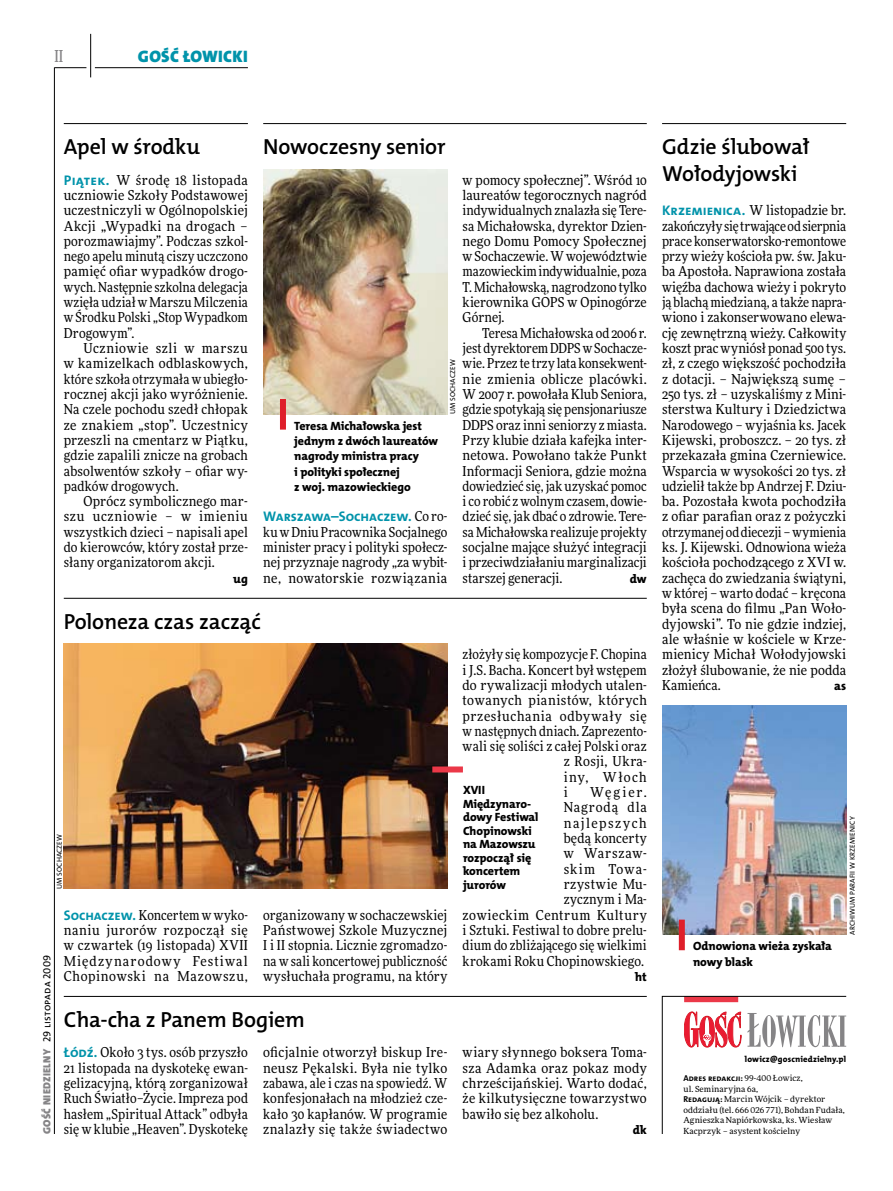
<style>
.page{position:relative;width:893px;height:1191px;background:#fff}
.page>*{position:absolute;margin:0;border:0;box-sizing:border-box;transform-origin:0 0}
.t1{font:21.9px/26.7px "The Mix HP6 Se Bld";letter-spacing:-.01em;color:#000}
.t2{font:16.65px "The Mix HP9 Blk";letter-spacing:.02em;color:#0093aa}
.t3{font:500 16.5px "Freeday Narrow";color:#858486;scale:.9 1}
.t4{font:13.95px "The Mix HP7 Bld";letter-spacing:-.005em;color:#0093aa}
.t5{font:13.65px/15.3px "Freeday Narrow News";letter-spacing:.015em;color:#000;text-align:justify}
.t6{font:13.65px "Freeday Narrow News";letter-spacing:.035em;color:#000}
.t7{font:13.65px "Freeday Narrow News";letter-spacing:.05em;color:#000}
.t8{font:13.65px "Freeday Narrow News";letter-spacing:.095em;color:#000}
.t9{font:12.3px "The Mix HP8 Ex Bld";letter-spacing:.005em;color:#000}
.t10{font:12px/13.5px "The Mix HP8 Ex Bld";letter-spacing:-.005em;color:#000}
.t11{font:10.5px "The Mix HP5 Plain";letter-spacing:.015em;color:#000}
.t12{font:8.55px "The Mix HP7 Bld";letter-spacing:.005em;color:#000}
.t13{font:8.55px "The Mix HP8 Ex Bld";letter-spacing:.03em;color:#000}
.t14{font:8.4px/10.5px "Freeday News";letter-spacing:.015em;color:#000}
.t15{font:7.2px "The Mix HP5 Plain";letter-spacing:.015em;color:#000}
.s1{font-family:"The Mix HP7 Bld";font-size:13.95px;color:#0093aa}
.s2{font-family:"Freeday Narrow News";font-size:13.65px;color:#000}
.s3{font-family:"The Mix HP9 Blk";color:#858486}
.s4{font-family:"Freeday News";font-size:8.4px}
.s5{font-family:"The Mix HP7 Bld";font-size:8.55px}
</style>
<div class="page">
<hr style="left:54px;top:67px;width:1px;height:1067px;background:#000">
<hr style="left:90px;top:34px;width:1px;height:43px;background:#000">
<hr style="left:54px;top:67px;width:32px;height:1px;background:#000">
<hr style="left:95px;top:67px;width:153px;height:1px;background:#000">
<svg style="left:662px;top:996px;width:185px;height:138px"></svg>
<hr style="left:662px;top:123px;width:184px;height:1px;background:#000">
<img style="left:662px;top:705px;width:184px;height:230px">
<div style="left:679px;top:919px;width:6px;height:31px;background:#df1f2a"></div>
<hr style="left:64px;top:996px;width:583px;height:1px;background:#000">
<hr style="left:64px;top:598px;width:583px;height:1px;background:#000">
<hr style="left:263px;top:123px;width:384px;height:1px;background:#000">
<img style="left:263px;top:169px;width:184px;height:245px">
<div style="left:280px;top:399px;width:6px;height:30px;background:#df1f2a"></div>
<img style="left:64px;top:644px;width:383px;height:245px">
<div style="left:432px;top:766px;width:31px;height:6px;background:#eb3848"></div>
<hr style="left:64px;top:123px;width:184px;height:1px;background:#000">
<p class="t3" style="left:54px;top:46px;width:11px">II</p>
<p class="t2" style="left:138px;top:46px;width:111px">GOŚĆ ŁOWICKI</p>
<h1 class="t1" style="left:64px;top:133px;width:138px">Apel w środku</h1>
<p class="t5" style="left:64px;top:172px;width:186px"><span class="s1">Piątek.</span> W środę 18 listopada uczniowie Szkoły Podstawowej uczestniczyli w Ogólnopolskiej Akcji „Wypadki na drogach – porozmawiajmy”. Podczas szkol&shy;nego apelu minutą ciszy uczczono pamięć ofiar wypadków drogo&shy;wych. Następnie szkolna delegacja wzięła udział w Marszu Milczenia w Środku Polski „Stop Wypadkom Drogowym”.</p>
<p class="t5" style="left:64px;top:340px;width:186px;text-indent:20px">Uczniowie szli w marszu w kamizelkach odblaskowych, które szkoła otrzymała w ubiegło&shy;rocznej akcji jako wyróżnienie.<br>Na czele pochodu szedł chłopak ze znakiem „stop”. Uczestnicy przeszli na cmentarz w Piątku, gdzie zapalili znicze na grobach absolwentów szkoły – ofiar wy&shy;padków drogowych.</p>
<p class="t5" style="left:64px;top:493px;width:186px;text-indent:20px">Oprócz symbolicznego mar&shy;szu uczniowie – w imieniu wszystkich dzieci – napisali apel do kierowców, który został prze&shy;słany organizatorom akcji.</p>
<p class="t9" style="left:233px;top:570px;width:16px">ug</p>
<h1 class="t1" style="left:263px;top:133px;width:184px">Nowoczesny senior</h1>
<p class="t5" style="left:463px;top:172px;width:186px">w pomocy społecznej”. Wśród 10 laureatów tegorocznych nagród indywidualnych znalazła się Tere&shy;sa Michałowska, dyrektor Dzien&shy;nego Domu Pomocy Społecznej w Sochaczewie. Wwojewództwie mazowieckim indywidualnie, poza T. Michałowską, nagrodzono tylko kierownika GOPS w Opinogórze Górnej.</p>
<p class="t5" style="left:463px;top:325px;width:186px;text-indent:20px">Teresa Michałowska od 2006 r. jest dyrektorem DDPS w Sochacze&shy;wie. Przez te trzy lata konsekwent&shy;nie zmienia oblicze placówki.<br>W 2007 r. powołała Klub Seniora, gdzie spotykają się pensjonariusze DDPS oraz inni seniorzy z miasta.<br>Przy klubie działa kafejka inter&shy;netowa. Powołano także Punkt Informacji Seniora, gdzie można dowiedzieć się, jak uzyskać pomoc i co robić z wolnym czasem, dowie&shy;dzieć się, jak dbać o zdrowie. Tere&shy;sa Michałowska realizuje projekty socjalne mające służyć integracji i przeciwdziałaniu marginalizacji starszej generacji.</p>
<p class="t15" style="left:448px;top:414px;width:55px;rotate:-90deg">UM Sochaczew</p>
<p class="t10" style="left:294px;top:418px;width:145px;line-height:15.3px">Teresa Michałowska jest jednym z dwóch laureatów nagrody ministra pracy<br>i polityki społecznej<br>z woj. mazowieckiego</p>
<p class="t4" style="left:263px;top:508px;width:186px">Warszawa–Sochaczew. <span class="s2">Co ro-</span></p>
<p class="t5" style="left:263px;top:524px;width:186px">ku w Dniu Pracownika Socjalnego minister pracy i polityki społecz&shy;nej przyznaje nagrody „za wybit&shy;ne, nowatorskie rozwiązania</p>
<p class="t9" style="left:630px;top:570px;width:19px">dw</p>
<h1 class="t1" style="left:64px;top:608px;width:199px">Poloneza czas zacząć</h1>
<p class="t5" style="left:463px;top:646px;width:186px">złożyły się kompozycje F. Chopina</p>
<p class="t5" style="left:463px;top:662px;width:186px">i J.S. Bacha. Koncert był wstępem</p>
<p class="t5" style="left:463px;top:677px;width:186px">do rywalizacji młodych utalen-</p>
<p class="t6" style="left:463px;top:692px;width:186px">towanych pianistów, których</p>
<p class="t7" style="left:463px;top:707px;width:186px">przesłuchania odbywały się</p>
<p class="t5" style="left:463px;top:723px;width:186px">w następnych dniach. Zaprezento-</p>
<p class="t5" style="left:463px;top:738px;width:186px">wali się soliści z całej Polski oraz</p>
<p class="t5" style="left:564px;top:754px;width:85px">z Rosji, Ukra-</p>
<p class="t8" style="left:564px;top:768px;width:85px">iny, Włoch</p>
<p class="t5" style="left:564px;top:784px;width:6px">i</p>
<p class="t10" style="left:463px;top:783px;width:77px">XVII<br>Międzynaro&shy;dowy Festiwal<br>Chopinowski na Mazowszu rozpoczął się koncertem jurorów</p>
<p class="t5" style="left:463px;top:784px;width:186px;text-align:right">Węgier.<br>Nagrodą dla<br>najlepszych<br>będą koncerty<br>w Warszaw-<br>skim Towa-<br>rzystwie Mu-<br>zycznym i Ma-<br>zowieckim Centrum Kultury i Sztuki. Festiwal to dobre prelu&shy;dium do zbliżającego się wielkimi krokami Roku Chopinowskiego.</p>
<p class="t9" style="left:635px;top:968px;width:13px">ht</p>
<p class="t15" style="left:55px;top:889px;width:55px;rotate:-90deg">UM Sochaczew</p>
<p class="t5" style="left:64px;top:907px;width:186px"><span class="s1">Sochaczew.</span> Koncertem w wyko&shy;naniu jurorów rozpoczął się w czwartek (19 listopada) XVII Międzynarodowy Festiwal Chopinowski na Mazowszu,</p>
<p class="t5" style="left:263px;top:907px;width:186px">organizowany w sochaczewskiej Państwowej Szkole Muzycznej I i II stopnia. Licznie zgromadzo&shy;na w sali koncertowej publiczność wysłuchała programu, na który</p>
<p class="t11" style="left:40px;top:1134px;width:180px;rotate:-90deg"><span class="s3">GOŚĆ NIEDZIELNY</span> 29 listopada 2009</p>
<h1 class="t1" style="left:64px;top:1006px;width:243px">Cha-cha z Panem Bogiem</h1>
<p class="t5" style="left:64px;top:1044px;width:186px"><span class="s1">Łódź.</span> Około 3 tys. osób przyszło 21 listopada na dyskotekę ewan&shy;gelizacyjną, którą zorganizował Ruch Światło–Życie. Impreza pod hasłem „Spiritual Attack” odbyła się w klubie „Heaven”. Dyskotekę</p>
<p class="t5" style="left:263px;top:1044px;width:186px">oficjalnie otworzył biskup Ire&shy;neusz Pękalski. Była nie tylko zabawa, ale i czas na spowiedź. W konfesjonałach na młodzież cze&shy;kało 30 kapłanów. W programie znalazły się także świadectwo</p>
<p class="t5" style="left:463px;top:1044px;width:186px">wiary słynnego boksera Toma&shy;sza Adamka oraz pokaz mody chrześcijańskiej. Warto dodać, że kilkutysięczne towarzystwo bawiło się bez alkoholu.</p>
<p class="t9" style="left:633px;top:1122px;width:16px">dk</p>
<h1 class="t1" style="left:662px;top:133px;width:149px">Gdzie ślubował<br>Wołodyjowski</h1>
<p class="t5" style="left:662px;top:202px;width:186px"><span class="s1">Krzemienica.</span> W listopadzie br. zakończyły się trwające odsierpnia prace konserwatorsko-remontowe przy wieży kościoła pw. św. Jaku&shy;ba Apostoła. Naprawiona została więźba dachowa wieży i pokryto ją blachą miedzianą, a także napra&shy;wiono i zakonserwowano elewa&shy;cję zewnętrzną wieży. Całkowity koszt prac wyniósł ponad 500 tys. zł, z czego większość pochodziła z dotacji. – Największą sumę – 250 tys. zł – uzyskaliśmy z Mini&shy;sterstwa Kultury i Dziedzictwa Narodowego – wyjaśnia ks. Jacek Kijewski, proboszcz. – 20 tys. zł przekazała gmina Czerniewice.<br>Wsparcia w wysokości 20 tys. zł udzielił także bp Andrzej F. Dziu&shy;ba. Pozostała kwota pochodziła z ofiar parafian oraz z pożyczki otrzymanej od diecezji – wymienia ks. J. Kijewski. Odnowiona wieża kościoła pochodzącego z XVI w. zachęca do zwiedzania świątyni, w której – warto dodać – kręcona była scena do filmu „Pan Woło&shy;dyjowski”. To nie gdzie indziej, ale właśnie w kościele w Krze&shy;mienicy Michał Wołodyjowski złożył ślubowanie, że nie podda Kamieńca.</p>
<p class="t9" style="left:834px;top:678px;width:14px">as</p>
<p class="t10" style="left:693px;top:938px;width:140px;line-height:15.3px">Odnowiona wieża zyskała nowy blask</p>
<p class="t15" style="left:848px;top:935px;width:120px;rotate:-90deg">Archiwum parafii w Krzemienicy</p>
<p class="t13" style="left:745px;top:1053px;width:103px">lowicz@goscniedzielny.pl</p>
<p class="t12" style="left:683px;top:1073px;width:121px">Adres redakcji: <span class="s4">99-400 Łowicz,</span></p>
<p class="t14" style="left:683px;top:1083px;width:163px">ul. Seminaryjna 6a,<br><span class="s5">Redagują:</span> Marcin Wójcik – dyrektor oddziału (tel. 666 026 771), Bohdan Fudała, Agnieszka Napiórkowska, ks. Wiesław Kacprzyk – asystent kościelny</p>
</div>
